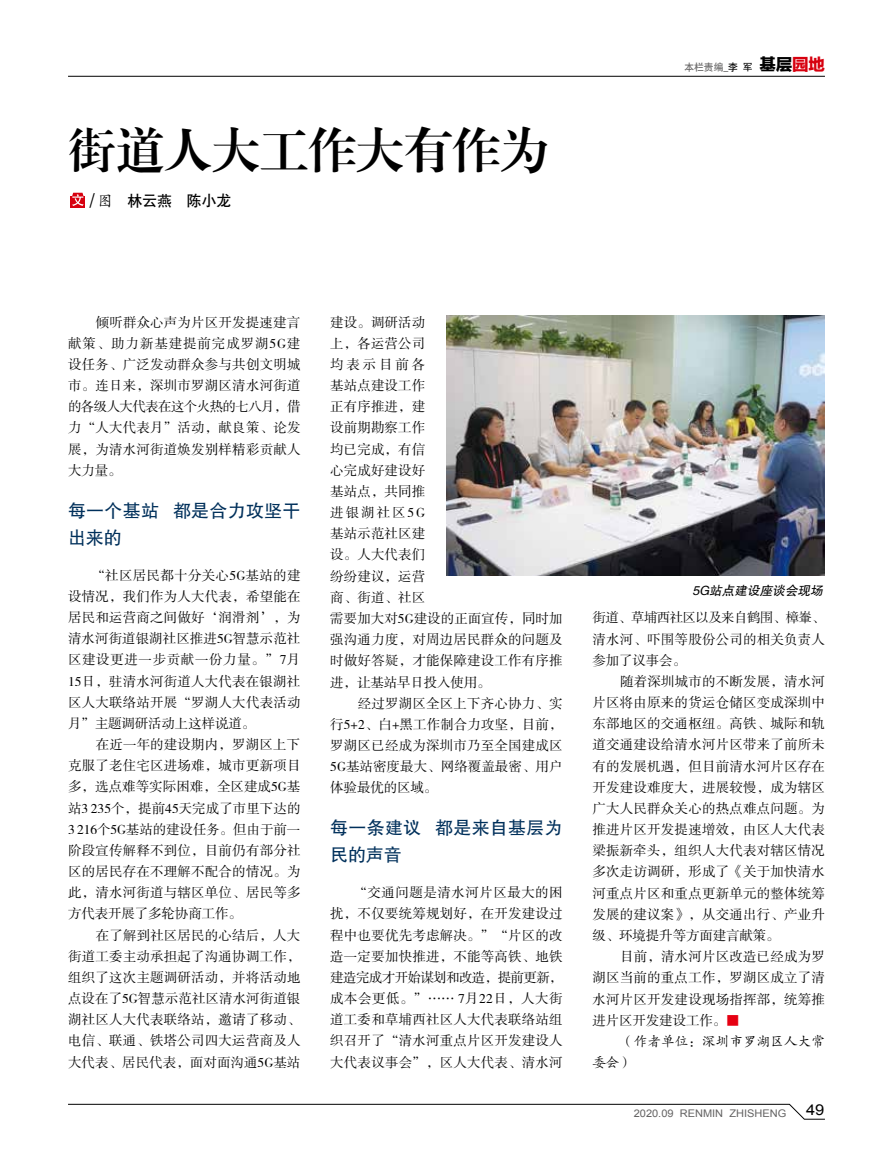
<style>
.page{position:relative;width:893px;height:1149px;background:#fff}
.page>*{position:absolute;margin:0;border:0;box-sizing:border-box;transform-origin:0 0}
.t1{font:48px "FZXBSJW GB1 0";color:#000}
.t2{font:18px/27px "FZHTJW GB1 0";letter-spacing:.015em;color:#00305b}
.t3{font:15px "Heiti CSEG Medium GB";letter-spacing:-.01em;color:#000}
.t4{font:15px "Arial";color:#000;scale:1.1 1}
.t5{font:13.5px/21.1px "FZSSJW GB1 0";letter-spacing:.015em;color:#000;text-align:justify}
.t6{font:13.5px/21.1px "FZKTJW GB1 0";letter-spacing:.01em;color:#000}
.t7{font:italic 12.75px "FZHTJW GB1 0";color:#000}
.t8{font:10.5px "Arial";color:#636262;scale:1.05 1}
.t9{font:9.75px "Heiti CSEG Medium GB";color:#636262}
.s1{font-family:"FZKTJW GB1 0"}
.s2{color:#000}
.s3{font-family:"FZLTTHJW GB1 0";font-size:16.5px;color:#000}
.s4{font-family:"FZLTTHJW GB1 0";font-size:16.5px;color:#d7000f}
.s5{font-family:"Sim Sun"}
.s6{color:#e60012}
</style>
<div class="page">
<svg style="left:68px;top:1103px;width:757px;height:16px"></svg>
<hr style="left:68px;top:76px;width:757px;height:1px;background:#000">
<div style="left:71px;top:196px;width:14px;height:11px;background:#d7000f"></div>
<svg style="left:72px;top:193px;width:12px;height:13px"></svg>
<img style="left:446px;top:315px;width:379px;height:260px">
<h1 class="t1" style="left:68px;top:123px;width:482px">街道人大工作大有作为</h1>
<p class="t3" style="left:88px;top:193px;width:144px">/<span class="s1">图</span> 林云燕 陈小龙</p>
<p class="t9" style="left:684px;top:62px;width:142px">本栏责编_<span class="s2">李 军</span> <span class="s3">基层</span><span class="s4">园地</span></p>
<p class="t5" style="left:68px;top:312px;width:234px;text-indent:28px">倾听群众心声为片区开发提速建言献策、助力新基建提前完成罗湖5G建设任务、广泛发动群众参与共创文明城市。连日来，深圳市罗湖区清水河街道的各级人大代表在这个火热的七八月，借力“人大代表月”活动，献良策、论发展，为清水河街道焕发别样精彩贡献人大力量。</p>
<h2 class="t2" style="left:68px;top:497px;width:234px">每一个基站 都是合力攻坚干出来的</h2>
<p class="t5" style="left:68px;top:565px;width:234px;text-indent:23px">“社区居民都十分关心5G基站的建设情况，我们作为人大代表，希望能在居民和运营商之间做好‘润滑剂’，为清水河街道银湖社区推进5G智慧示范社区建设更进一步贡献一份力量。”7月15日，驻清水河街道人大代表在银湖社区人大联络站开展“罗湖人大代表活动月”主题调研活动上这样说道。</p>
<p class="t5" style="left:68px;top:734px;width:234px;text-indent:28px">在近一年的建设期内，罗湖区上下克服了老住宅区进场难，城市更新项目多，选点难等实际困难，全区建成5G基站3 235个，提前45天完成了市里下达的3 216个5G基站的建设任务。但由于前一阶段宣传解释不到位，目前仍有部分社区的居民存在不理解不配合的情况。为此，清水河街道与辖区单位、居民等多方代表开展了多轮协商工作。</p>
<p class="t5" style="left:68px;top:924px;width:234px;text-indent:28px">在了解到社区居民的心结后，人大街道工委主动承担起了沟通协调工作，组织了这次主题调研活动，并将活动地点设在了5G智慧示范社区清水河街道银湖社区人大代表联络站，邀请了移动、电信、联通、铁塔公司四大运营商及人大代表、居民代表，面对面沟通5G基站</p>
<p class="t5" style="left:330px;top:312px;width:234px;text-align:left">建设。调研活动<br>上，各运营公司<br>均表示目前各<br>基站点建设工作<br>正有序推进，建<br>设前期勘察工作<br>均已完成，有信<br>心完成好建设好<br>基站点，共同推<br>进银湖社区5G<br>基站示范社区建<br>设。人大代表们<br>纷纷建议，运营<br>商、街道、社区<br>需要加大对5G建设的正面宣传，同时加强沟通力度，对周边居民群众的问题及时做好答疑，才能保障建设工作有序推进，让基站早日投入使用。</p>
<p class="t5" style="left:330px;top:693px;width:234px;text-indent:28px">经过罗湖区全区上下齐心协力、实行5+2、白+黑工作制合力攻坚，目前，罗湖区已经成为深圳市乃至全国建成区5G基站密度最大、网络覆盖最密、用户体验最优的区域。</p>
<h2 class="t2" style="left:330px;top:814px;width:234px">每一条建议 都是来自基层为民的声音</h2>
<p class="t5" style="left:330px;top:882px;width:234px;text-indent:23px">“交通问题是清水河片区最大的困扰，不仅要统筹规划好，在开发建设过程中也要优先考虑解决。”“片区的改造一定要加快推进，不能等高铁、地铁建造完成才开始谋划和改造，提前更新，成本会更低。”…… 7月22日，人大街道工委和草埔西社区人大代表联络站组织召开了“清水河重点片区开发建设人大代表议事会”，区人大代表、清水河</p>
<p class="t7" style="left:692px;top:583px;width:134px">5G站点建设座谈会现场</p>
<p class="t5" style="left:592px;top:607px;width:234px">街道、草埔西社区以及来自鹤围、樟<span class="s5">輋</span>、清水河、吓围等股份公司的相关负责人参加了议事会。</p>
<p class="t5" style="left:592px;top:671px;width:234px;text-indent:28px">随着深圳城市的不断发展，清水河片区将由原来的货运仓储区变成深圳中东部地区的交通枢纽。高铁、城际和轨道交通建设给清水河片区带来了前所未有的发展机遇，但目前清水河片区存在开发建设难度大，进展较慢，成为辖区广大人民群众关心的热点难点问题。为推进片区开发提速增效，由区人大代表梁振新牵头，组织人大代表对辖区情况多次走访调研，形成了《关于加快清水河重点片区和重点更新单元的整体统筹发展的建议案》，从交通出行、产业升级、环境提升等方面建言献策。</p>
<p class="t5" style="left:592px;top:946px;width:234px;text-indent:28px">目前，清水河片区改造已经成为罗湖区当前的重点工作，罗湖区成立了清水河片区开发建设现场指挥部，统筹推进片区开发建设工作。<span class="s6">■</span></p>
<p class="t6" style="left:592px;top:1030px;width:234px;text-indent:28px">（作者单位：深圳市罗湖区人大常委会）</p>
<p class="t8" style="left:634px;top:1105px;width:147px">2020.09 RENMIN ZHISHENG</p>
<p class="t4" style="left:806px;top:1099px;width:18px">49</p>
</div>
